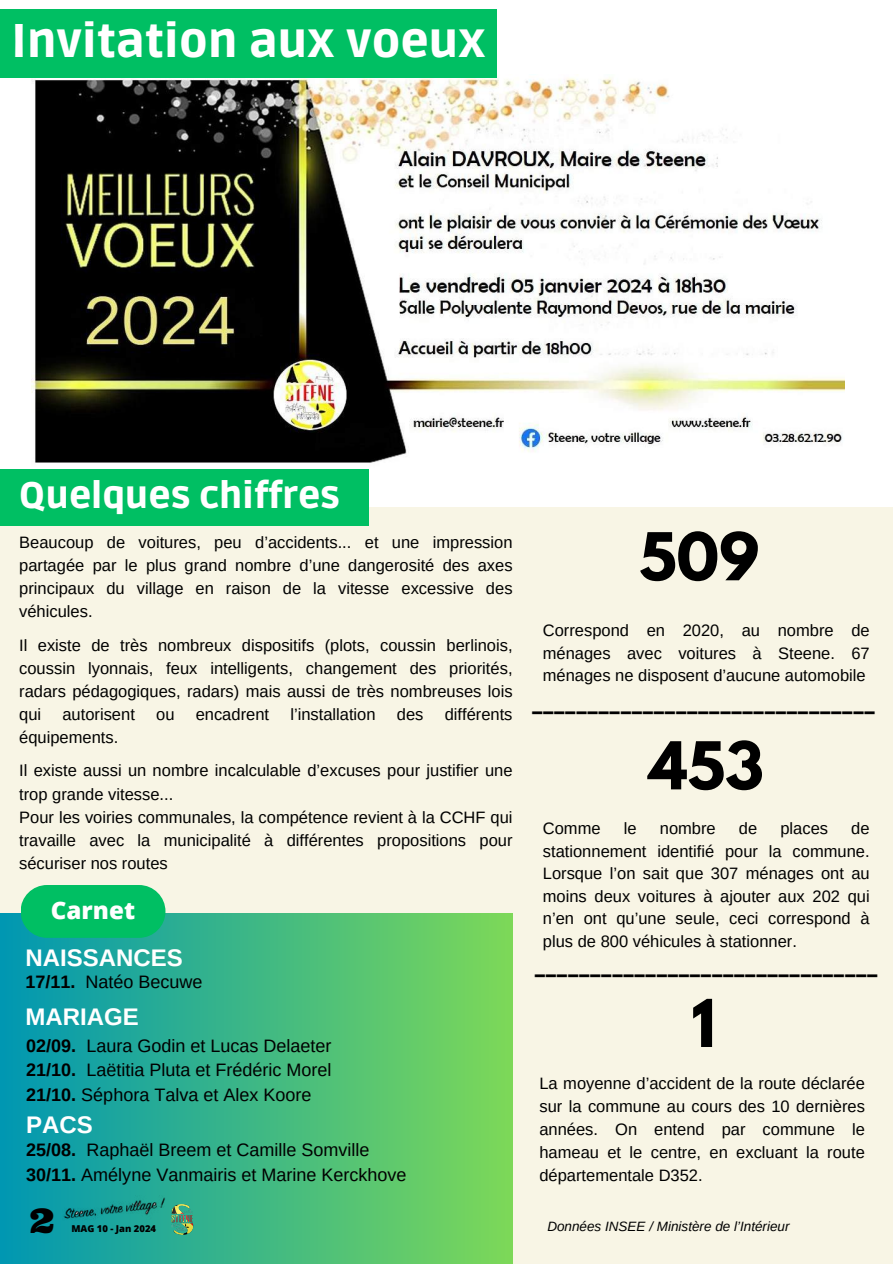
<style>
.page{position:relative;width:893px;height:1264px;background:#fff}
.page>*{position:absolute;margin:0;border:0;box-sizing:border-box;transform-origin:0 0}
.t1{font:700 58.35px "League Spartan";color:#000}
.t2{font:900 46.95px "Ruda";color:#fff}
.t3{font:900 36.75px "Ruda";color:#fff}
.t4{font:34.05px "Ultra";color:#000}
.t5{font:700 32.55px "Glacial Indifference";color:#000}
.t6{font:800 24.15px "Open Sans";color:#fff}
.t7{font:700 24px "Arimo";color:#fff}
.t8{font:18px/24.8px "Arimo";color:#000}
.t9{font:16.5px/23px "Arimo";color:#000;text-align:justify}
.t10{font:italic 13.5px "Arimo";color:#000}
.t11{font:800 9.45px "Open Sans";color:#000}
.s1{font-weight:700}
</style>
<div class="page">
<div style="left:0;top:508px;width:892px;height:755px;background:#f8f5e5"></div>
<div style="left:0;top:913px;width:512px;height:350px;background:linear-gradient(to right,#0097b2,#7dd858)"></div>
<img style="left:32px;top:74px;width:812px;height:389px">
<div style="left:0;top:10px;width:496px;height:68px;background:#00bf63"></div>
<img style="left:62px;top:1195px;width:104px;height:25px">
<img style="left:162px;top:1199px;width:39px;height:39px">
<div style="left:21px;top:885px;width:144px;height:52px;background:#00bf63;border-radius:26px"></div>
<div style="left:0;top:469px;width:368px;height:57px;background:#00bf63"></div>
<h2 class="t2" style="left:12px;top:14px;width:475px">Invitation aux voeux</h2>
<h3 class="t3" style="left:19px;top:474px;width:322px">Quelques chiffres</h3>
<p class="t9" style="left:19px;top:531px;width:495px">Beaucoup de voitures, peu d’accidents... et une impression partagée par le plus grand nombre d’une dangerosité des axes principaux du village en raison de la vitesse excessive des véhicules.</p>
<p class="t9" style="left:19px;top:633px;width:495px">Il existe de très nombreux dispositifs (plots, coussin berlinois, coussin lyonnais, feux intelligents, changement des priorités, radars pédagogiques, radars) mais aussi de très nombreuses lois qui</p>
<p class="t9" style="left:62px;top:702px;width:74px">autorisent</p>
<p class="t9" style="left:156px;top:702px;width:20px">ou</p>
<p class="t9" style="left:196px;top:702px;width:75px">encadrent</p>
<p class="t9" style="left:290px;top:702px;width:87px">l’installation</p>
<p class="t9" style="left:397px;top:702px;width:28px">des</p>
<p class="t9" style="left:444px;top:702px;width:69px">différents</p>
<p class="t9" style="left:19px;top:720px;width:495px;line-height:33.5px">équipements.<br>Il existe aussi un nombre incalculable d’excuses pour justifier une</p>
<p class="t9" style="left:19px;top:782px;width:495px;text-align:left">trop grande vitesse...<br>Pour les voiries communales, la compétence revient à la CCHF qui travaille avec la municipalité à différentes propositions pour sécuriser nos routes</p>
<h3 class="t6" style="left:51px;top:893px;width:86px">Carnet</h3>
<h3 class="t7" style="left:25px;top:944px;width:159px">NAISSANCES</h3>
<p class="t8" style="left:25px;top:968px;width:179px"><span class="s1">17/11.</span> Natéo Becuwe</p>
<h3 class="t7" style="left:25px;top:1003px;width:115px">MARIAGE</h3>
<p class="t8" style="left:26px;top:1033px;width:307px;text-align:justify"><span class="s1">02/09.</span> Laura Godin et Lucas Delaeter <span class="s1">21/10.</span> Laëtitia Pluta et Frédéric Morel <span class="s1">21/10.</span> Séphora Talva et Alex Koore</p>
<h3 class="t7" style="left:26px;top:1111px;width:68px">PACS</h3>
<p class="t8" style="left:26px;top:1137px;width:381px"><span class="s1">25/08.</span> Raphaël Breem et Camille Somville<br><span class="s1">30/11.</span> Amélyne Vanmairis et Marine Kerckhove</p>
<h3 class="t4" style="left:30px;top:1198px;width:26px">2</h3>
<p class="t11" style="left:71px;top:1221px;width:86px">MAG 10 - Jan 2024</p>
<h1 class="t1" style="left:639px;top:528px;width:122px">509</h1>
<p class="t9" style="left:543px;top:619px;width:328px;line-height:22.5px">Correspond en 2020, au nombre de ménages avec voitures à Steene. 67 ménages ne disposent d’aucune automobile</p>
<h3 class="t5" style="left:531px;top:688px;width:345px">-------------------------------</h3>
<h1 class="t1" style="left:648px;top:736px;width:117px">453</h1>
<p class="t9" style="left:543px;top:817px;width:328px;line-height:22.5px;text-indent:308px">de stationnement identifié pour la commune.<br>Lorsque l’on sait que 307 ménages ont au moins deux voitures à ajouter aux 202 qui n’en ont qu’une seule, ceci correspond à plus de 800 véhicules à stationner.</p>
<p class="t9" style="left:543px;top:817px;width:59px">Comme</p>
<p class="t9" style="left:623px;top:817px;width:14px">le</p>
<p class="t9" style="left:659px;top:817px;width:57px">nombre</p>
<p class="t9" style="left:738px;top:817px;width:20px">de</p>
<p class="t9" style="left:780px;top:817px;width:49px">places</p>
<h3 class="t5" style="left:534px;top:951px;width:345px">-------------------------------</h3>
<h1 class="t1" style="left:691px;top:994px;width:26px">1</h1>
<p class="t9" style="left:539px;top:1071px;width:327px">La moyenne d’accident de la route déclarée sur la commune au cours des 10 dernières années. On entend par commune le hameau et le centre, en excluant la route départementale D352.</p>
<p class="t10" style="left:547px;top:1218px;width:244px">Données INSEE / Ministère de l’Intérieur</p>
</div>
